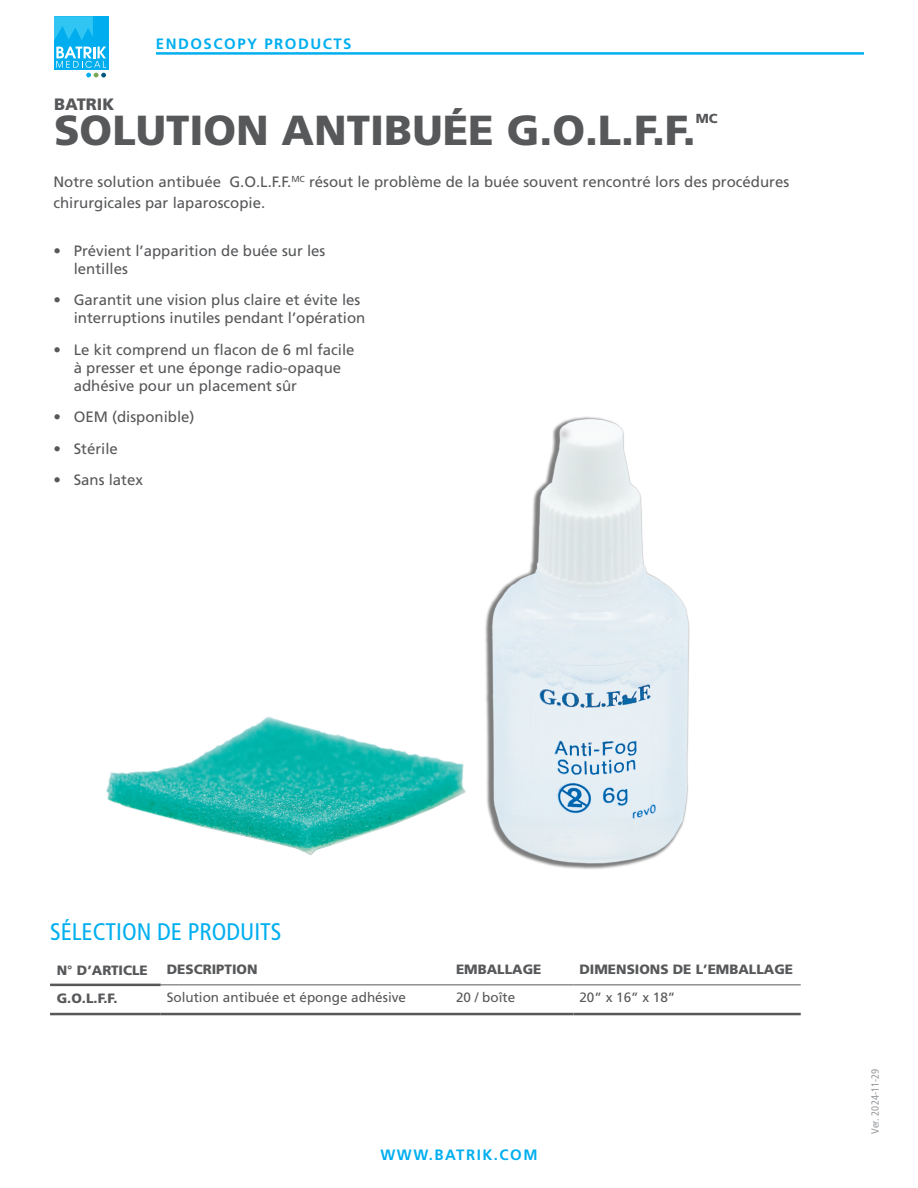
<style>
.page{position:relative;width:918px;height:1188px;background:#fff}
.page>*{position:absolute;margin:0;border:0;box-sizing:border-box;transform-origin:0 0}
.Title__A{font:900 42px "Frutiger LT Std";color:#57585a}
.Sub-Title___A_SUB_Chart{font:condensed 24px "Frutiger LT Std";color:#00afef}
.t1{font:900 16.5px "Frutiger LT Std";color:#57585a}
.Regular_Paragrah_10_14{font:15px/18px "Frutiger LT Std";color:#57585a}
.t2{font:700 15px "Frutiger LT Std";letter-spacing:.1em;color:#00afef}
.t3{font:900 13.5px "Frutiger LT Std";color:#57585a}
.t4{font:13.5px "Frutiger LT Std";color:#57585a}
.t5{font:900 13.05px "Frutiger LT Std";color:#57585a}
.Sub-Title___B_Chart{font:condensed 10.5px "Frutiger LT Std";color:#97999c}
</style>
<div class="page">
<div style="left:54px;top:16px;width:54px;height:54px;background:#00aeef"></div>
<svg style="left:56px;top:47px;width:50px;height:30px"></svg>
<svg style="left:54px;top:16px;width:39px;height:24px"></svg>
<div style="left:156px;top:52px;width:708px;height:3px;background:#6fa84f;border:2px solid #00afef"></div>
<img style="left:106px;top:716px;width:360px;height:140px">
<hr style="left:50px;top:984px;width:111px;height:2px;background:#57585a">
<hr style="left:161px;top:984px;width:289px;height:1px;background:#57585a">
<hr style="left:450px;top:984px;width:123px;height:1px;background:#57585a">
<hr style="left:573px;top:984px;width:228px;height:1px;background:#57585a">
<hr style="left:161px;top:1013px;width:289px;height:2px;background:#57585a">
<hr style="left:450px;top:1013px;width:123px;height:2px;background:#57585a">
<hr style="left:573px;top:1013px;width:228px;height:2px;background:#57585a">
<hr style="left:50px;top:1013px;width:111px;height:2px;background:#57585a">
<img style="left:485px;top:416px;width:205px;height:453px">
<p class="t2" style="left:156px;top:35px;width:197px">ENDOSCOPY PRODUCTS</p>
<p class="t1" style="left:54px;top:94px;width:62px">BATRIK</p>
<p class="Title__A" style="left:54px;top:105px;width:643px">SOLUTION ANTIBUÉE G.O.L.F.F.</p>
<p class="t5" style="left:696px;top:110px;width:23px">MC</p>
<p class="Regular_Paragrah_10_14" style="left:53px;top:171px;width:737px;line-height:21px">Notre solution antibuée G.O.L.F.F.<sup>MC</sup> résout le problème de la buée souvent rencontré lors des procédures chirurgicales par laparoscopie.</p>
<p class="Regular_Paragrah_10_14" style="left:74px;top:241px;width:253px;text-indent:-20px">• Prévient l’apparition de buée sur les lentilles</p>
<p class="Regular_Paragrah_10_14" style="left:74px;top:291px;width:293px;text-indent:-20px">• Garantit une vision plus claire et évite les interruptions inutiles pendant l’opération</p>
<p class="Regular_Paragrah_10_14" style="left:74px;top:340px;width:282px;text-indent:-20px">• Le kit comprend un flacon de 6 ml facile à presser et une éponge radio-opaque adhésive pour un placement sûr</p>
<p class="Regular_Paragrah_10_14" style="left:53px;top:408px;width:143px">• OEM (disponible)</p>
<p class="Regular_Paragrah_10_14" style="left:53px;top:439px;width:66px">• Stérile</p>
<p class="Regular_Paragrah_10_14" style="left:53px;top:471px;width:91px">• Sans latex</p>
<p class="Sub-Title___A_SUB_Chart" style="left:50px;top:918px;width:233px">SÉLECTION DE PRODUITS</p>
<p class="t3" style="left:57px;top:962px;width:93px">N° D’ARTICLE</p>
<p class="t3" style="left:167px;top:961px;width:92px">DESCRIPTION</p>
<p class="t3" style="left:456px;top:961px;width:87px">EMBALLAGE</p>
<p class="t3" style="left:579px;top:961px;width:215px">DIMENSIONS DE L’EMBALLAGE</p>
<p class="t3" style="left:57px;top:990px;width:62px">G.O.L.F.F.</p>
<p class="t4" style="left:167px;top:990px;width:241px">Solution antibuée et éponge adhésive</p>
<p class="t4" style="left:456px;top:990px;width:61px">20 / boîte</p>
<p class="t4" style="left:579px;top:990px;width:98px">20” x 16” x 18”</p>
<p class="t2" style="left:380px;top:1146px;width:159px">WWW.BATRIK.COM</p>
<p class="Sub-Title___B_Chart" style="left:869px;top:1134px;width:66px;rotate:-90deg">Ver. 2024-11-29</p>
</div>
